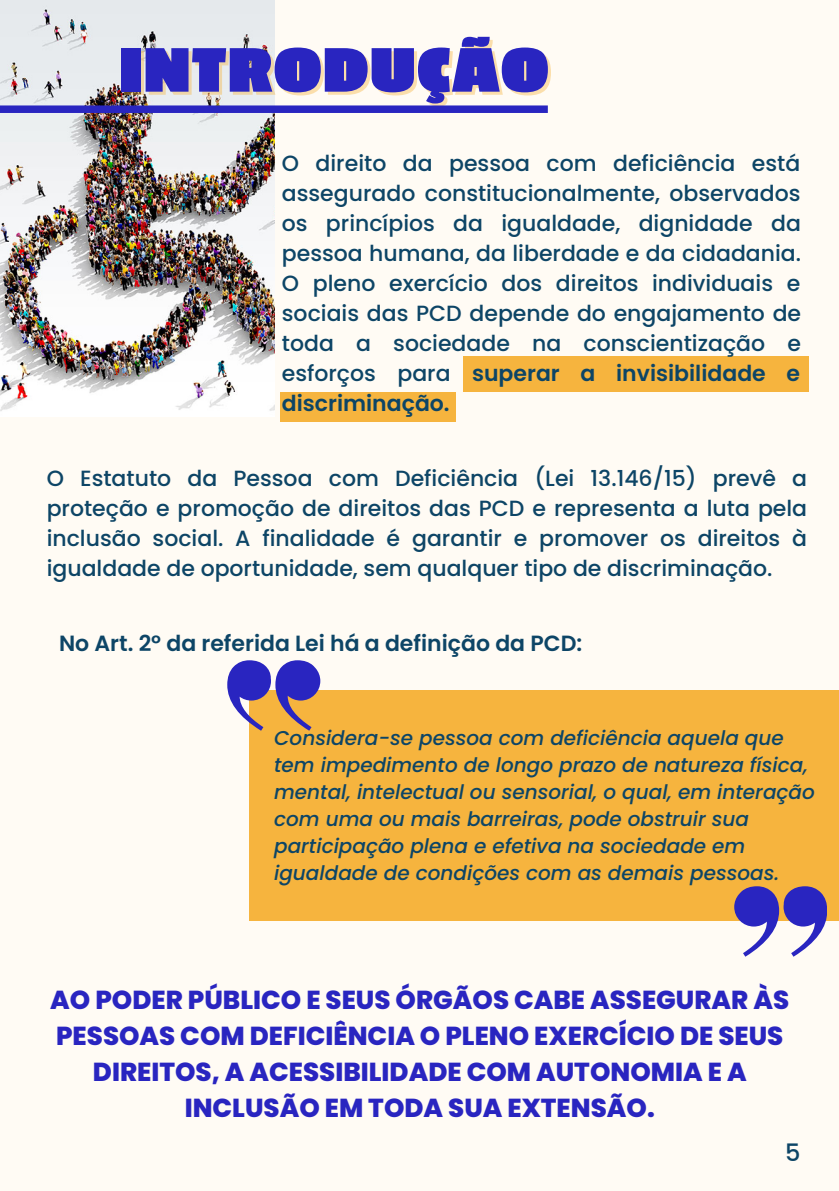
<style>
.page{position:relative;width:839px;height:1191px;background:#fff}
.page>*{position:absolute;margin:0;border:0;box-sizing:border-box;transform-origin:0 0}
.t1{font:900 70px "Passion One";letter-spacing:.03em;color:#2925c0}
.t2{font:800 26px/36px "Poppins";color:#2925c0;text-align:center}
.t3{font:500 24px "Poppins";color:#0d4566}
.t4{font:500 22px/30px "Poppins";color:#0d4566;text-align:justify}
.t5{font:600 22px "Poppins";color:#0d4566}
.t6{font:italic 500 20px/27px "Poppins";color:#0d4566}
.s1{font-weight:600}
</style>
<div class="page">
<div style="left:0;top:0;width:838px;height:1191px;background:#fffbf4"></div>
<img style="left:0;top:0;width:274px;height:417px">
<div style="left:0;top:105px;width:548px;height:8px;background:#2925c0"></div>
<div style="left:249px;top:690px;width:589px;height:231px;background:#f6b43e"></div>
<svg style="left:227px;top:660px;width:93px;height:70px"></svg>
<svg style="left:734px;top:886px;width:92px;height:70px"></svg>
<div style="left:463px;top:356px;width:345px;height:36px;background:#f6b43e"></div>
<div style="left:280px;top:392px;width:176px;height:30px;background:#f6b43e"></div>
<h1 class="t1" style="left:119px;top:33px;width:430px">INTRODUÇÃO</h1>
<p class="t4" style="left:282px;top:149px;width:521px">O direito da pessoa com deficiência está assegurado constitucionalmente, observados os princípios da igualdade, dignidade da pessoa humana, da liberdade e da cidadania.<br>O pleno exercício dos direitos individuais e sociais das PCD depende do engajamento de toda a sociedade na conscientização e esforços para <span class="s1">superar a invisibilidade e discriminação.</span></p>
<p class="t4" style="left:47px;top:463px;width:762px">O Estatuto da Pessoa com Deficiência (Lei 13.146/15) prevê a proteção e promoção de direitos das PCD e representa a luta pela inclusão social. A finalidade é garantir e promover os direitos à igualdade de oportunidade, sem qualquer tipo de discriminação.</p>
<p class="t5" style="left:59px;top:628px;width:524px">No Art. 2º da referida Lei há a definição da PCD:</p>
<p class="t6" style="left:274px;top:725px;width:542px">Considera-se pessoa com deficiência aquela que tem impedimento de longo prazo de natureza física, mental, intelectual ou sensorial, o qual, em interação com uma ou mais barreiras, pode obstruir sua participação plena e efetiva na sociedade em igualdade de condições com as demais pessoas.</p>
<p class="t2" style="left:50px;top:981px;width:740px">AO PODER PÚBLICO E SEUS ÓRGÃOS CABE ASSEGURAR ÀS PESSOAS COM DEFICIÊNCIA O PLENO EXERCÍCIO DE SEUS DIREITOS, A ACESSIBILIDADE COM AUTONOMIA E A INCLUSÃO EM TODA SUA EXTENSÃO.</p>
<p class="t3" style="left:785px;top:1135px;width:17px">5</p>
</div>
